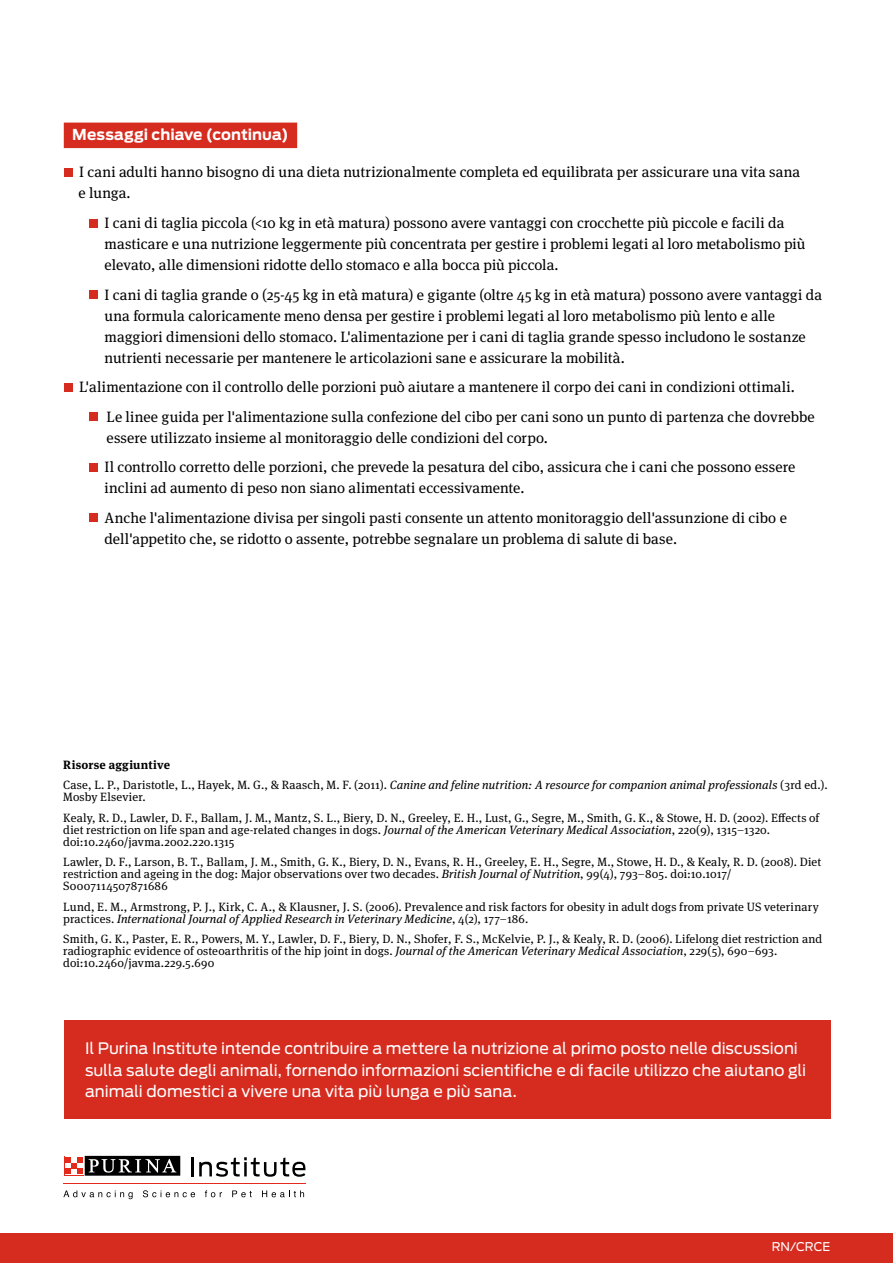
<style>
.page{position:relative;width:893px;height:1263px;background:#fff}
.page>*{position:absolute;margin:0;border:0;box-sizing:border-box;transform-origin:0 0}
.t1{font:15.75px/21.8px "Antenna";color:#fff}
.t2{font:15px/21px "Meta Serif Pro";letter-spacing:.005em;color:#000}
.t3{font:700 15px "Antenna";letter-spacing:.005em;color:#fff}
.t4{font:12px/12px "Meta Serif Pro";letter-spacing:.01em;color:#000}
.t5{font:italic 12px/20.5px "Meta Serif Pro";letter-spacing:.01em;color:#000}
.t6{font:12px "Antenna";letter-spacing:-.005em;color:#fff}
.s1{font-weight:700;font-style:normal}
.s2{font-style:normal}
.s3{font-style:italic}
</style>
<div class="page">
<div style="left:0;top:1233px;width:893px;height:30px;background:#d62b1f"></div>
<hr style="left:63px;top:1183px;width:243px;height:1px;background:#e52a1b">
<hr style="left:191px;top:1157px;width:3px;height:19px;background:#000">
<svg style="left:199px;top:1157px;width:107px;height:20px"></svg>
<svg style="left:63px;top:1190px;width:70px;height:9px"></svg>
<svg style="left:143px;top:1190px;width:52px;height:7px"></svg>
<svg style="left:205px;top:1190px;width:17px;height:7px"></svg>
<svg style="left:232px;top:1190px;width:20px;height:7px"></svg>
<svg style="left:262px;top:1190px;width:42px;height:7px"></svg>
<svg style="left:85px;top:1155px;width:96px;height:21px"></svg>
<div style="left:64px;top:1156px;width:21px;height:20px;background:#b6b6b6"></div>
<svg style="left:64px;top:1156px;width:20px;height:20px"></svg>
<div style="left:85px;top:1156px;width:95px;height:20px;background:#000"></div>
<svg style="left:89px;top:1159px;width:87px;height:13px"></svg>
<svg style="left:65px;top:1156px;width:18px;height:19px"></svg>
<svg style="left:66px;top:1157px;width:17px;height:17px"></svg>
<div style="left:64px;top:123px;width:233px;height:25px;background:#d62b1f"></div>
<div style="left:64px;top:168px;width:8px;height:9px;background:#d62b1f"></div>
<div style="left:89px;top:219px;width:9px;height:8px;background:#d62b1f"></div>
<div style="left:89px;top:290px;width:9px;height:9px;background:#d62b1f"></div>
<div style="left:64px;top:383px;width:8px;height:8px;background:#d62b1f"></div>
<div style="left:89px;top:412px;width:9px;height:9px;background:#d62b1f"></div>
<div style="left:89px;top:463px;width:9px;height:8px;background:#d62b1f"></div>
<div style="left:89px;top:513px;width:9px;height:9px;background:#d62b1f"></div>
<div style="left:64px;top:1020px;width:766px;height:99px;background:#d62b1f"></div>
<p class="t3" style="left:72px;top:124px;width:218px">Messaggi chiave (continua)</p>
<p class="t2" style="left:79px;top:160px;width:723px">I cani adulti hanno bisogno di una dieta nutrizionalmente completa ed equilibrata per assicurare una vita sana e lunga.</p>
<p class="t2" style="left:105px;top:212px;width:702px">I cani di taglia piccola (&lt;10 kg in età matura) possono avere vantaggi con crocchette più piccole e facili da masticare e una nutrizione leggermente più concentrata per gestire i problemi legati al loro metabolismo più elevato, alle dimensioni ridotte dello stomaco e alla bocca più piccola.</p>
<p class="t2" style="left:105px;top:283px;width:719px">I cani di taglia grande o (25-45 kg in età matura) e gigante (oltre 45 kg in età matura) possono avere vantaggi da una formula caloricamente meno densa per gestire i problemi legati al loro metabolismo più lento e alle maggiori dimensioni dello stomaco. L'alimentazione per i cani di taglia grande spesso includono le sostanze nutrienti necessarie per mantenere le articolazioni sane e assicurare la mobilità.</p>
<p class="t2" style="left:107px;top:371px;width:710px;line-height:29.5px;text-indent:-28px">L'alimentazione con il controllo delle porzioni può aiutare a mantenere il corpo dei cani in condizioni ottimali.<br>Le linee guida per l'alimentazione sulla confezione del cibo per cani sono un punto di partenza che dovrebbe</p>
<p class="t2" style="left:105px;top:422px;width:692px;line-height:29.5px">essere utilizzato insieme al monitoraggio delle condizioni del corpo.<br>Il controllo corretto delle porzioni, che prevede la pesatura del cibo, assicura che i cani che possono essere</p>
<p class="t2" style="left:105px;top:472px;width:684px;line-height:29.5px">inclini ad aumento di peso non siano alimentati eccessivamente.<br>Anche l'alimentazione divisa per singoli pasti consente un attento monitoraggio dell'assunzione di cibo e</p>
<p class="t2" style="left:105px;top:527px;width:574px">dell'appetito che, se ridotto o assente, potrebbe segnalare un problema di salute di base.</p>
<p class="t5" style="left:63px;top:754px;width:766px"><span class="s1">Risorse aggiuntive<br></span><span class="s2">Case, L. P., Daristotle, L., Hayek, M. G., &amp; Raasch, M. F. (2011).</span> Canine and feline nutrition: A resource for companion animal professionals <span class="s2">(3rd ed.).</span></p>
<p class="t4" style="left:63px;top:786px;width:758px;line-height:20.5px">Mosby Elsevier.<br>Kealy, R. D., Lawler, D. F., Ballam, J. M., Mantz, S. L., Biery, D. N., Greeley, E. H., Lust, G., Segre, M., Smith, G. K., &amp; Stowe, H. D. (2002). Effects of</p>
<p class="t4" style="left:63px;top:823px;width:708px">diet restriction on life span and age-related changes in dogs. <span class="s3">Journal of the American Veterinary Medical Association</span>, 220(9), 1315–1320. doi:10.2460/javma.2002.220.1315</p>
<p class="t4" style="left:63px;top:856px;width:759px">Lawler, D. F., Larson, B. T., Ballam, J. M., Smith, G. K., Biery, D. N., Evans, R. H., Greeley, E. H., Segre, M., Stowe, H. D., &amp; Kealy, R. D. (2008). Diet restriction and ageing in the dog: Major observations over two decades. <span class="s3">British Journal of Nutrition</span>, 99(4), 793–805. doi:10.1017/<br>S0007114507871686</p>
<p class="t4" style="left:63px;top:900px;width:757px">Lund, E. M., Armstrong, P. J., Kirk, C. A., &amp; Klausner, J. S. (2006). Prevalence and risk factors for obesity in adult dogs from private US veterinary practices. <span class="s3">International Journal of Applied Research in Veterinary Medicine</span>, 4(2), 177–186.</p>
<p class="t4" style="left:63px;top:933px;width:760px">Smith, G. K., Paster, E. R., Powers, M. Y., Lawler, D. F., Biery, D. N., Shofer, F. S., McKelvie, P. J., &amp; Kealy, R. D. (2006). Lifelong diet restriction and radiographic evidence of osteoarthritis of the hip joint in dogs. <span class="s3">Journal of the American Veterinary Medical Association</span>, 229(5), 690–693. doi:10.2460/javma.229.5.690</p>
<p class="t1" style="left:85px;top:1037px;width:723px">Il Purina Institute intende contribuire a mettere la nutrizione al primo posto nelle discussioni sulla salute degli animali, fornendo informazioni scientifiche e di facile utilizzo che aiutano gli animali domestici a vivere una vita più lunga e più sana.</p>
<p class="t6" style="left:772px;top:1239px;width:60px">RN/CRCE</p>
</div>
